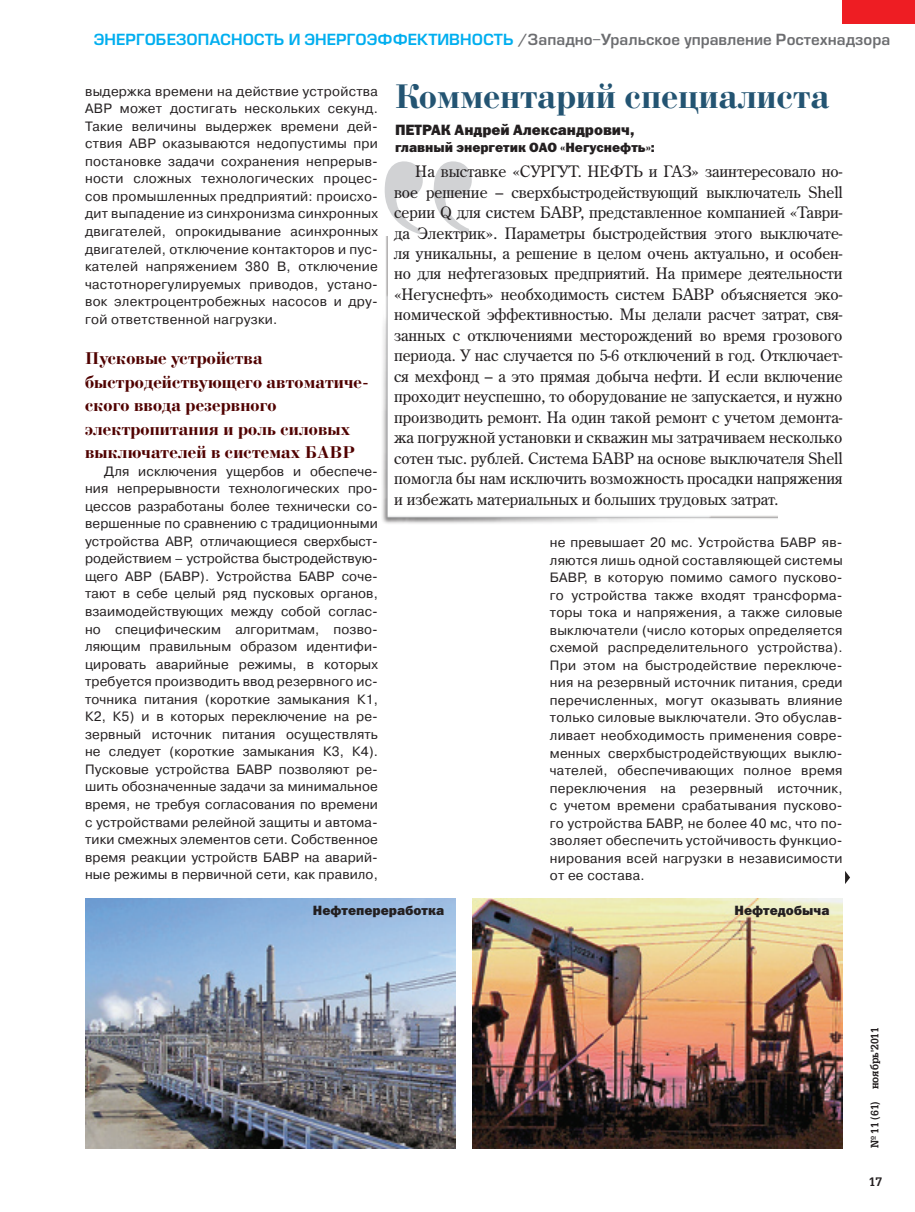
<style>
.page{position:relative;width:915px;height:1212px;background:#fff}
.page>*{position:absolute;margin:0;border:0;box-sizing:border-box;transform-origin:0 0}
.Text1{font:700 36px "Bodoni C";letter-spacing:.01em;color:#235472}
.Text1-2{font:700 18px "Bodoni C";letter-spacing:.01em;color:#500200}
.Text1-3{font:15.75px/20.5px "AG Centurion";color:#231f20;text-align:justify}
.t1{font:15px "Europe Demi";color:#6c6d70}
.Подпись{font:15px "Franklin Gothic Heavy C";color:#231f20}
.Text1-4{font:13.5px/17.5px "Pragmatica C";letter-spacing:.01em;color:#231f20}
.Подпись-2{font:13.5px "Franklin Gothic Heavy C";color:#231f20}
.t2{font:700 12px "AG Gloria";color:#231f20}
.t3{font:700 10.5px "AG Gloria";color:#231f20}
.s1{color:#00aeef}
</style>
<div class="page">
<img style="left:382px;top:237px;width:395px;height:287px">
<svg style="left:384px;top:161px;width:87px;height:73px"></svg>
<img style="left:85px;top:898px;width:370px;height:250px">
<img style="left:472px;top:898px;width:370px;height:251px">
<div style="left:842px;top:0;width:72px;height:23px;background:#ee1d23"></div>
<svg style="left:845px;top:871px;width:4px;height:13px"></svg>
<p class="t1" style="left:94px;top:31px;width:797px"><span class="s1">энергобезопасность и энергоэффективность</span> /Западно-Уральское управление Ростехнадзора</p>
<p class="Text1-4" style="left:85px;top:82px;width:294px">выдержка времени на действие устройства АВР может достигать нескольких секунд.<br>Такие величины выдержек времени дей&shy;ствия АВР оказываются недопустимы при постановке задачи сохранения непрерыв&shy;ности сложных технологических процес&shy;сов промышленных предприятий: происхо&shy;дит выпадение из синхронизма синхронных двигателей, опрокидывание асинхронных двигателей, отключение контакторов и пус&shy;кателей напряжением 380 В, отключение частотнорегулируемых приводов, устано&shy;вок электроцентробежных насосов и дру&shy;гой ответственной нагрузки.</p>
<p class="Text1-2" style="left:85px;top:349px;width:179px">Пусковые устройства</p>
<p class="Text1-2" style="left:85px;top:373px;width:285px">быстродействующего автоматиче-</p>
<p class="Text1-2" style="left:85px;top:396px;width:193px">ского ввода резервного</p>
<p class="Text1-2" style="left:85px;top:419px;width:266px">электропитания и роль силовых</p>
<p class="Text1-2" style="left:85px;top:443px;width:271px">выключателей в системах БАВР</p>
<p class="Text1-4" style="left:85px;top:462px;width:294px;text-indent:19px">Для исключения ущербов и обеспече&shy;ния непрерывности технологических про&shy;цессов разработаны более технически со&shy;вершенные по сравнению с традиционными устройства АВР, отличающиеся сверхбыст&shy;родействием – устройства быстродействую&shy;щего АВР (БАВР). Устройства БАВР соче&shy;тают в себе целый ряд пусковых органов, взаимодействующих между собой соглас&shy;но специфическим алгоритмам, позво&shy;ляющим правильным образом идентифи&shy;цировать аварийные режимы, в которых требуется производить ввод резервного ис&shy;точника питания (короткие замыкания К1, К2, К5) и в которых переключение на ре&shy;зервный источник питания осуществлять не следует (короткие замыкания К3, К4).<br>Пусковые устройства БАВР позволяют ре&shy;шить обозначенные задачи за минимальное время, не требуя согласования по времени с устройствами релейной защиты и автома&shy;тики смежных элементов сети. Собственное время реакции устройств БАВР на аварий&shy;ные режимы в первичной сети, как правило,</p>
<p class="Text1" style="left:395px;top:78px;width:435px">Комментарий специалиста</p>
<p class="Подпись" style="left:395px;top:121px;width:241px">ПЕТРАК Андрей Александрович,</p>
<p class="Подпись-2" style="left:395px;top:140px;width:261px">главный энергетик ОАО «Негуснефть»:</p>
<p class="Text1-3" style="left:394px;top:161px;width:450px;text-indent:21px">На выставке «СУРГУТ. НЕФТЬ и ГАЗ» заинтересовало но&shy;вое решение – сверхбыстродействующий выключатель Shell серии Q для систем БАВР, представленное компанией «Таври&shy;да Электрик». Параметры быстродействия этого выключате&shy;ля уникальны, а решение в целом очень актуально, и особен&shy;но для нефтегазовых предприятий. На примере деятельности «Негуснефть» необходимость систем БАВР объясняется эко&shy;номической эффективностью. Мы делали расчет затрат, свя&shy;занных с отключениями месторождений во время грозового периода. У нас случается по 5-6 отключений в год. Отключает&shy;ся мехфонд – а это прямая добыча нефти. И если включение проходит неуспешно, то оборудование не запускается, и нужно производить ремонт. На один такой ремонт с учетом демонта&shy;жа погружной установки и скважин мы затрачиваем несколько сотен тыс. рублей. Система БАВР на основе выключателя Shell помогла бы нам исключить возможность просадки напряжения и избежать материальных и больших трудовых затрат.</p>
<p class="Text1-4" style="left:549px;top:534px;width:294px;text-align:justify">не превышает 20 мс. Устройства БАВР яв&shy;ляются лишь одной составляющей системы БАВР, в которую помимо самого пусково&shy;го устройства также входят трансформа&shy;торы тока и напряжения, а также силовые выключатели (число которых определяется схемой распределительного устройства).<br>При этом на быстродействие переключе&shy;ния на резервный источник питания, среди перечисленных, могут оказывать влияние только силовые выключатели. Это обуслав&shy;ливает необходимость применения совре&shy;менных сверхбыстродействующих выклю&shy;чателей, обеспечивающих полное время переключения на резервный источник, с учетом времени срабатывания пусково&shy;го устройства БАВР, не более 40 мс, что по&shy;зволяет обеспечить устойчивость функцио&shy;нирования всей нагрузки в независимости от ее состава.</p>
<p class="Подпись-2" style="left:313px;top:902px;width:133px">Нефтепереработка</p>
<p class="Подпись-2" style="left:734px;top:902px;width:96px">Нефтедобыча</p>
<p class="t3" style="left:868px;top:1148px;width:122px;rotate:-90deg">№ 11 (61) ноябрь'2011</p>
<p class="t2" style="left:868px;top:1175px;width:15px">17</p>
</div>
